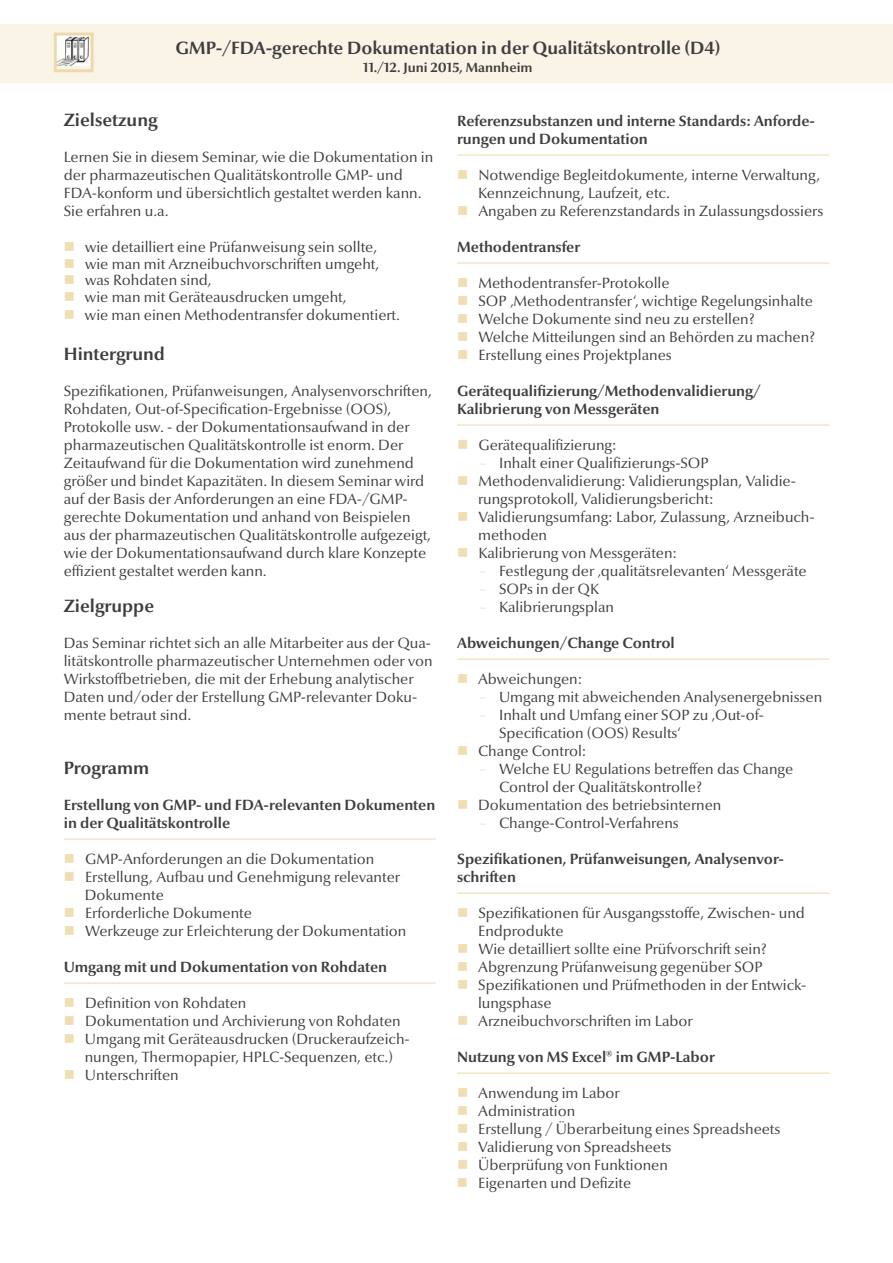
<style>
.page{position:relative;width:893px;height:1263px;background:#fff}
.page>*{position:absolute;margin:0;border:0;box-sizing:border-box;transform-origin:0 0}
.t1{font:700 18px "Optima Nova LT";color:#3e3d40}
.t2{font:15px/18px "Optima Nova LT";color:#3e3d40}
.t3{font:700 15px/18px "Optima Nova LT";color:#3e3d40}
.t4{font:700 13.5px "Optima Nova LT";color:#3e3d40}
.s1{color:#efdeb3}
</style>
<div class="page">
<div style="left:0;top:24px;width:893px;height:59px;background:#faf4e6"></div>
<hr style="left:64px;top:839px;width:372px;height:1px;background:#eddaab">
<hr style="left:64px;top:983px;width:372px;height:1px;background:#eddaab">
<hr style="left:457px;top:155px;width:372px;height:1px;background:#eddaab">
<hr style="left:457px;top:263px;width:372px;height:1px;background:#eddaab">
<hr style="left:457px;top:425px;width:372px;height:1px;background:#eddaab">
<hr style="left:457px;top:659px;width:372px;height:1px;background:#eddaab">
<hr style="left:457px;top:893px;width:372px;height:1px;background:#eddaab">
<hr style="left:457px;top:1073px;width:372px;height:1px;background:#eddaab">
<img style="left:58px;top:37px;width:32px;height:28px">
<div style="left:54px;top:33px;width:40px;height:39px;border:3px solid #eddaab"></div>
<p class="t1" style="left:176px;top:38px;width:546px">GMP-/FDA-gerechte Dokumentation in der Qualitätskontrolle (D4)</p>
<p class="t4" style="left:363px;top:60px;width:171px">11./12. Juni 2015, Mannheim</p>
<p class="t1" style="left:64px;top:110px;width:95px">Zielsetzung</p>
<p class="t2" style="left:64px;top:148px;width:371px">Lernen Sie in diesem Seminar, wie die Dokumentation in der pharmazeutischen Qualitätskontrolle GMP- und FDA-konform und übersichtlich gestaltet werden kann.<br>Sie erfahren u.a.</p>
<p class="t2" style="left:85px;top:239px;width:296px;line-height:16.5px">wie detailliert eine Prüfanweisung sein sollte, wie man mit Arzneibuchvorschriften umgeht, was Rohdaten sind,<br>wie man mit Geräteausdrucken umgeht,</p>
<p class="t2" style="left:85px;top:306px;width:316px">wie man einen Methodentransfer dokumentiert.</p>
<p class="t1" style="left:64px;top:344px;width:103px">Hintergrund</p>
<p class="t2" style="left:64px;top:382px;width:370px">Spezifikationen, Prüfanweisungen, Analysenvorschriften, Rohdaten, Out-of-Specification-Ergebnisse (OOS), Protokolle usw. - der Dokumentationsaufwand in der pharmazeutischen Qualitätskontrolle ist enorm. Der Zeitaufwand für die Dokumentation wird zunehmend größer und bindet Kapazitäten. In diesem Seminar wird auf der Basis der Anforderungen an eine FDA-/GMP&shy;gerechte Dokumentation und anhand von Beispielen aus der pharmazeutischen Qualitätskontrolle aufgezeigt, wie der Dokumentationsaufwand durch klare Konzepte effizient gestaltet werden kann.</p>
<p class="t1" style="left:64px;top:596px;width:92px">Zielgruppe</p>
<p class="t2" style="left:64px;top:634px;width:370px">Das Seminar richtet sich an alle Mitarbeiter aus der Qua&shy;litätskontrolle pharmazeutischer Unternehmen oder von Wirkstoffbetrieben, die mit der Erhebung analytischer Daten und/oder der Erstellung GMP-relevanter Doku&shy;mente betraut sind.</p>
<p class="t1" style="left:64px;top:758px;width:87px">Programm</p>
<p class="t3" style="left:64px;top:796px;width:373px">Erstellung von GMP- und FDA-relevanten Dokumenten in der Qualitätskontrolle</p>
<p class="t2" style="left:85px;top:850px;width:323px">GMP-Anforderungen an die Dokumentation Erstellung, Aufbau und Genehmigung relevanter Dokumente<br>Erforderliche Dokumente<br>Werkzeuge zur Erleichterung der Dokumentation</p>
<p class="t3" style="left:64px;top:958px;width:325px">Umgang mit und Dokumentation von Rohdaten</p>
<p class="t2" style="left:85px;top:994px;width:326px">Definition von Rohdaten<br>Dokumentation und Archivierung von Rohdaten Umgang mit Geräteausdrucken (Druckeraufzeich&shy;nungen, Thermopapier, HPLC-Sequenzen, etc.)<br>Unterschriften</p>
<p class="t3" style="left:457px;top:112px;width:359px">Referenzsubstanzen und interne Standards: Anforde&shy;rungen und Dokumentation</p>
<p class="t2" style="left:478px;top:166px;width:347px">Notwendige Begleitdokumente, interne Verwaltung,<br>Kennzeichnung, Laufzeit, etc.<br>Angaben zu Referenzstandards in Zulassungsdossiers</p>
<p class="t3" style="left:457px;top:238px;width:125px">Methodentransfer</p>
<p class="t2" style="left:478px;top:274px;width:338px">Methodentransfer-Protokolle<br>SOP ‚Methodentransfer‘, wichtige Regelungsinhalte Welche Dokumente sind neu zu erstellen?<br>Welche Mitteilungen sind an Behörden zu machen?<br>Erstellung eines Projektplanes</p>
<p class="t3" style="left:457px;top:382px;width:305px">Gerätequalifizierung/Methodenvalidierung/<br>Kalibrierung von Messgeräten</p>
<p class="t2" style="left:478px;top:436px;width:140px">Gerätequalifizierung:</p>
<p class="t2" style="left:478px;top:454px;width:338px"><span class="s1">–</span> Inhalt einer Qualifizierungs-SOP Methodenvalidierung: Validierungsplan, Validie&shy;rungsprotokoll, Validierungsbericht:<br>Validierungsumfang: Labor, Zulassung, Arzneibuch&shy;methoden<br>Kalibrierung von Messgeräten:</p>
<p class="t2" style="left:480px;top:562px;width:329px"><span class="s1">–</span> Festlegung der ‚qualitätsrelevanten‘ Messgeräte</p>
<p class="t2" style="left:480px;top:580px;width:121px"><span class="s1">–</span> SOPs in der QK</p>
<p class="t2" style="left:480px;top:598px;width:136px"><span class="s1">–</span> Kalibrierungsplan</p>
<p class="t3" style="left:457px;top:634px;width:219px">Abweichungen/Change Control</p>
<p class="t2" style="left:478px;top:670px;width:106px">Abweichungen:</p>
<p class="t2" style="left:480px;top:688px;width:344px"><span class="s1">–</span> Umgang mit abweichenden Analysenergebnissen</p>
<p class="t2" style="left:480px;top:706px;width:286px"><span class="s1">–</span> Inhalt und Umfang einer SOP zu ‚Out-of-</p>
<p class="t2" style="left:499px;top:724px;width:183px">Specification (OOS) Results‘</p>
<p class="t2" style="left:478px;top:742px;width:110px">Change Control:</p>
<p class="t2" style="left:480px;top:760px;width:315px"><span class="s1">–</span> Welche EU Regulations betreffen das Change</p>
<p class="t2" style="left:499px;top:778px;width:204px">Control der Qualitätskontrolle?</p>
<p class="t2" style="left:478px;top:796px;width:245px">Dokumentation des betriebsinternen</p>
<p class="t2" style="left:480px;top:814px;width:201px"><span class="s1">–</span> Change-Control-Verfahrens</p>
<p class="t3" style="left:457px;top:850px;width:328px">Spezifikationen, Prüfanweisungen, Analysenvor&shy;schriften</p>
<p class="t2" style="left:478px;top:904px;width:330px">Spezifikationen für Ausgangsstoffe, Zwischen- und Endprodukte<br>Wie detailliert sollte eine Prüfvorschrift sein?<br>Abgrenzung Prüfanweisung gegenüber SOP Spezifikationen und Prüfmethoden in der Entwick&shy;lungsphase<br>Arzneibuchvorschriften im Labor</p>
<p class="t3" style="left:457px;top:1048px;width:259px">Nutzung von MS Excel® im GMP-Labor</p>
<p class="t2" style="left:478px;top:1084px;width:304px">Anwendung im Labor<br>Administration<br>Erstellung / Überarbeitung eines Spreadsheets<br>Validierung von Spreadsheets<br>Überprüfung von Funktionen<br>Eigenarten und Defizite</p>
</div>
